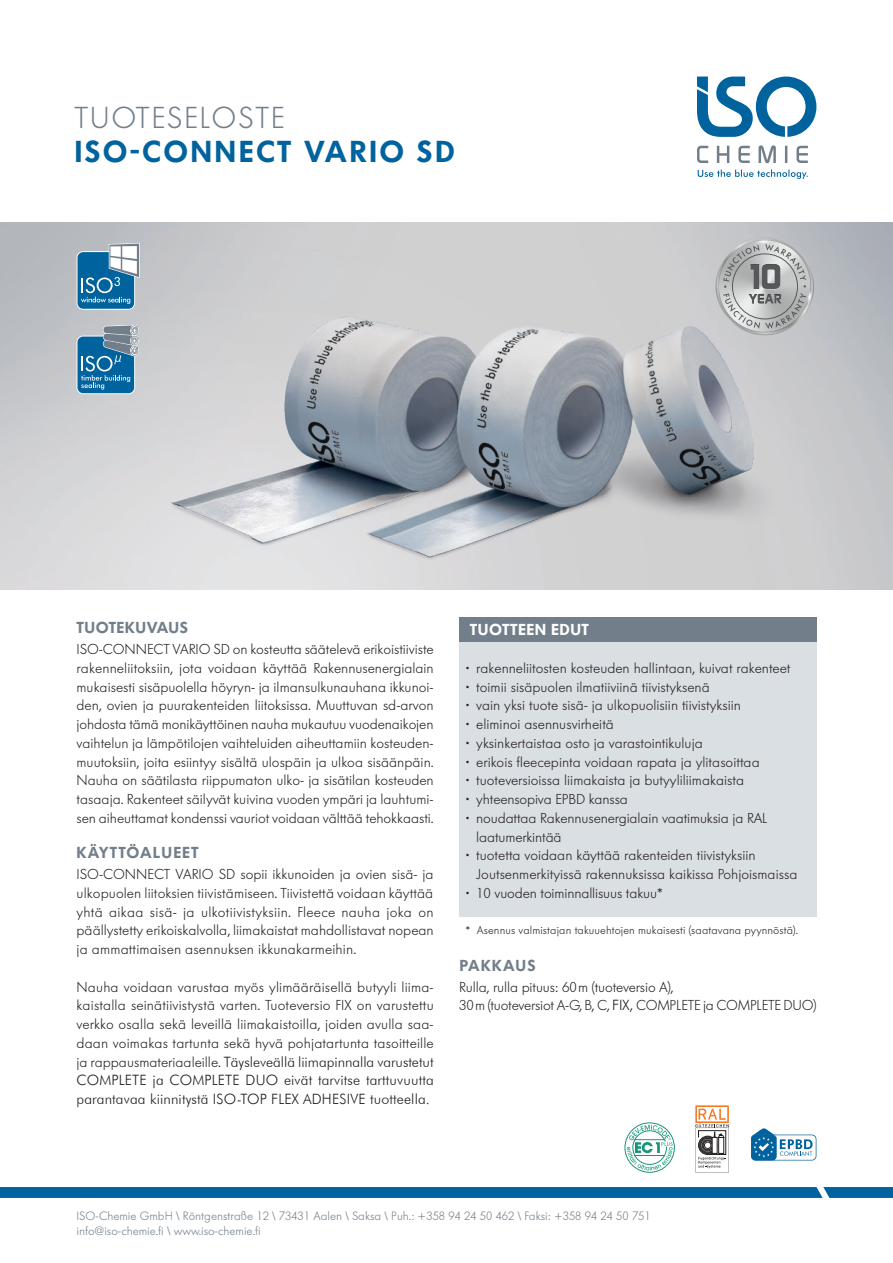
<style>
.page{position:relative;width:893px;height:1263px;background:#fff}
.page>*{position:absolute;margin:0;border:0;box-sizing:border-box;transform-origin:0 0}
.t1{font:600 30px "Futura BQ";letter-spacing:.08em;color:#00639e}
.t2{font:300 30px "Futura BQ";letter-spacing:.055em;color:#727f8a}
.t3{font:600 15.75px "Futura BQ";letter-spacing:.07em;color:#727f8a}
.t4{font:600 15.75px "Futura BQ";letter-spacing:.03em;color:#fff}
.t5{font:600 15.75px "Futura BQ";letter-spacing:.045em;color:#727f8a}
.t6{font:300 14.25px/18.8px "Futura BQ";color:#231f20;text-align:justify}
.t7{font:300 14.25px/18.8px "Futura BT";letter-spacing:.01em;color:#231f20;text-align:justify}
.t8{font:300 12px/15px "Futura BQ";color:#727f8a}
.t9{font:300 11.25px "Futura BQ";letter-spacing:.01em;color:#231f20}
.s1{font-family:"Futura BQ"}
.s2{font-family:"Futura BT";font-weight:800}
.s3{font-family:"Futura BT"}
</style>
<div class="page">
<img style="left:118px;top:278px;width:718px;height:304px">
<svg style="left:77px;top:243px;width:63px;height:67px"></svg>
<svg style="left:77px;top:325px;width:62px;height:69px"></svg>
<svg style="left:625px;top:1122px;width:49px;height:50px"></svg>
<svg style="left:695px;top:1105px;width:34px;height:67px"></svg>
<svg style="left:751px;top:1128px;width:65px;height:32px"></svg>
<div style="left:459px;top:617px;width:357px;height:25px;background:#727f8a"></div>
<div style="left:459px;top:642px;width:357px;height:275px;background:#dadfe3"></div>
<svg style="left:719px;top:238px;width:93px;height:94px"></svg>
<svg style="left:0;top:1187px;width:893px;height:11px"></svg>
<svg style="left:697px;top:145px;width:111px;height:18px"></svg>
<svg style="left:698px;top:169px;width:110px;height:10px"></svg>
<svg style="left:697px;top:77px;width:119px;height:60px"></svg>
<h1 class="t2" style="left:74px;top:98px;width:212px">TUOTESELOSTE</h1>
<h1 class="t1" style="left:74px;top:132px;width:382px">ISO-CONNECT VARIO SD</h1>
<p class="t5" style="left:77px;top:617px;width:113px">TUOTEKUVAUS</p>
<p class="t6" style="left:77px;top:640px;width:359px">ISO-CONNECT VARIO SD on kosteutta säätelevä erikoistiiviste rakenneliitoksiin, jota voidaan käyttää Rakennusenergialain mukaisesti sisäpuolella höyryn- ja ilmansulkunauhana ikkunoi&shy;den, ovien ja puurakenteiden liitoksissa. Muuttuvan sd-arvon johdosta tämä monikäyttöinen nauha mukautuu vuodenaikojen vaihtelun ja lämpötilojen vaihteluiden aiheuttamiin kosteuden&shy;muutoksiin, joita esiintyy sisältä ulospäin ja ulkoa sisäänpäin.<br>Nauha on säätilasta riippumaton ulko- ja sisätilan kosteuden tasaaja. Rakenteet säilyvät kuivina vuoden ympäri ja lauhtumi&shy;sen aiheuttamat kondenssi vauriot voidaan välttää tehokkaasti.</p>
<p class="t3" style="left:77px;top:842px;width:124px">KÄYTTÖALUEET</p>
<p class="t6" style="left:77px;top:865px;width:359px">ISO-CONNECT VARIO SD sopii ikkunoiden ja ovien sisä- ja ulkopuolen liitoksien tiivistämiseen. Tiivistettä voidaan käyttää yhtä aikaa sisä- ja ulkotiivistyksiin. Fleece nauha joka on päällystetty erikoiskalvolla, liimakaistat mahdollistavat nopean ja ammattimaisen asennuksen ikkunakarmeihin.</p>
<p class="t6" style="left:77px;top:977px;width:359px">Nauha voidaan varustaa myös ylimääräisellä butyyli liima&shy;kaistalla seinätiivistystä varten. Tuoteversio FIX on varustettu verkko osalla sekä leveillä liimakaistoilla, joiden avulla saa&shy;daan voimakas tartunta sekä hyvä pohjatartunta tasoitteille</p>
<p class="t7" style="left:77px;top:1052px;width:359px"><span class="s1">ja rappausmateriaaleille.</span> Täysleveällä liimapinnalla varustetut COMPLETE ja COMPLETE DUO eivät tarvitse tarttuvuutta parantavaa kiinnitystä ISO-TOP FLEX ADHESIVE tuotteella.</p>
<p class="t4" style="left:470px;top:620px;width:120px">TUOTTEEN EDUT</p>
<p class="t6" style="left:466px;top:658px;width:326px"><span class="s2">·</span> rakenneliitosten kosteuden hallintaan, kuivat rakenteet</p>
<p class="t6" style="left:466px;top:677px;width:246px"><span class="s2">·</span> toimii sisäpuolen ilmatiiviinä tiivistyksenä</p>
<p class="t6" style="left:466px;top:696px;width:277px"><span class="s2">·</span> vain yksi tuote sisä- ja ulkopuolisiin tiivistyksiin</p>
<p class="t6" style="left:466px;top:715px;width:150px"><span class="s2">·</span> eliminoi asennusvirheitä</p>
<p class="t6" style="left:466px;top:733px;width:239px"><span class="s2">·</span> yksinkertaistaa osto ja varastointikuluja</p>
<p class="t6" style="left:466px;top:752px;width:296px"><span class="s2">·</span> erikois fleecepinta voidaan rapata ja ylitasoittaa</p>
<p class="t6" style="left:466px;top:771px;width:280px"><span class="s2">·</span> tuoteversioissa liimakaista ja butyyliliimakaista</p>
<p class="t6" style="left:466px;top:790px;width:164px"><span class="s2">·</span> yhteensopiva EPBD kanssa</p>
<p class="t6" style="left:466px;top:808px;width:303px"><span class="s2">·</span> noudattaa Rakennusenergialain vaatimuksia ja RAL</p>
<p class="t6" style="left:476px;top:827px;width:87px">laatumerkintää</p>
<p class="t6" style="left:466px;top:846px;width:291px"><span class="s2">·</span> tuotetta voidaan käyttää rakenteiden tiivistyksiin</p>
<p class="t6" style="left:476px;top:865px;width:323px">Joutsenmerkityissä rakennuksissa kaikissa Pohjoismaissa</p>
<p class="t6" style="left:466px;top:883px;width:199px"><span class="s2">·</span> 10 vuoden toiminnallisuus takuu*</p>
<p class="t9" style="left:466px;top:923px;width:334px">* Asennus valmistajan takuuehtojen mukaisesti (saatavana pyynnöstä).</p>
<p class="t3" style="left:459px;top:955px;width:78px">PAKKAUS</p>
<p class="t6" style="left:459px;top:977px;width:359px">Rulla, rulla pituus: 60m (tuoteversio A),<br>30m (tuoteversiot A-G, B, C, <span class="s3">FIX,</span> COMPLETE ja COMPLETE DUO)</p>
<p class="t8" style="left:77px;top:1208px;width:576px">ISO-Chemie GmbH \ Röntgenstraße 12 \ 73431 Aalen \ Saksa \ Puh.: +358 94 24 50 462 \ Faksi: +358 94 24 50 751 info@iso-chemie.fi \ www.iso-chemie.fi</p>
</div>
